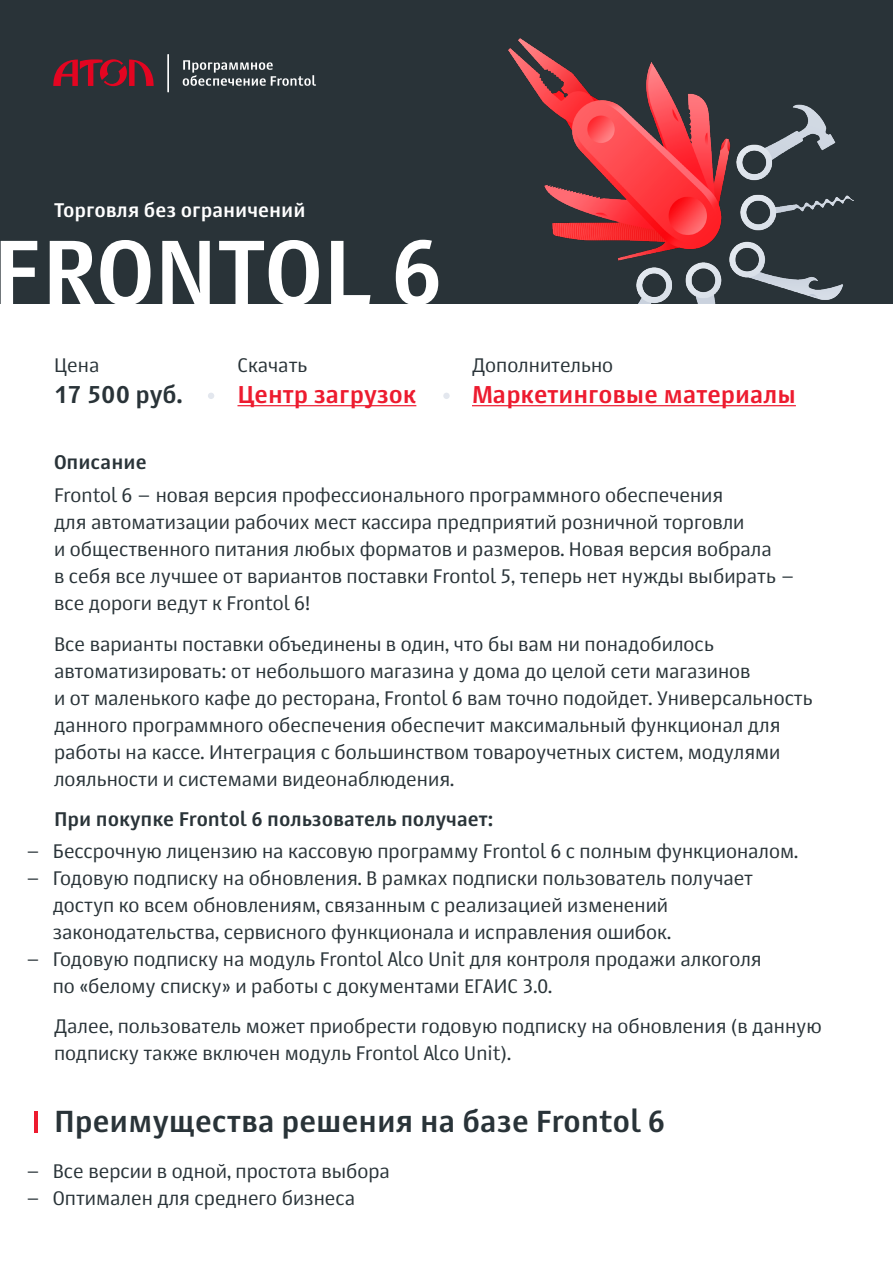
<style>
.page{position:relative;width:893px;height:1263px;background:#fff}
.page>*{position:absolute;margin:0;border:0;box-sizing:border-box;transform-origin:0 0}
.t1{font:700 90px "Story";color:#fff}
.t2{font:700 30px "Story";color:#293338}
.t3{font:700 24px "Story";color:#ed1b2f}
.t4{font:700 24px "Story";color:#293338}
.t5{font:19.5px/27px "Story";color:#293338}
.t6{font:700 19.5px "Story";color:#293338}
.t7{font:700 19.5px "Story";color:#fff}
</style>
<div class="page">
<div style="left:0;top:0;width:893px;height:304px;background:#293338"></div>
<svg style="left:53px;top:59px;width:101px;height:28px"></svg>
<svg style="left:183px;top:60px;width:133px;height:26px"></svg>
<hr style="left:167px;top:54px;width:2px;height:38px;background:#fff">
<hr style="left:237px;top:405px;width:179px;height:1px;background:#ed1b2f">
<hr style="left:472px;top:405px;width:324px;height:1px;background:#ed1b2f">
<svg style="left:208px;top:393px;width:6px;height:6px"></svg>
<div style="left:443px;top:393px;width:7px;height:6px;background:#e3e7ee;border-radius:50%"></div>
<hr style="left:35px;top:1111px;width:3px;height:21px;background:#ed1b2f">
<img style="left:509px;top:38px;width:344px;height:266px">
<p class="t7" style="left:54px;top:198px;width:253px">Торговля без ограничений</p>
<h1 class="t1" style="left:-7px;top:215px;width:452px">FRONTOL 6</h1>
<p class="t5" style="left:54px;top:352px;width:47px">Цена</p>
<p class="t4" style="left:54px;top:379px;width:130px">17 500 руб.</p>
<p class="t5" style="left:237px;top:351px;width:72px">Скачать</p>
<p class="t3" style="left:237px;top:379px;width:180px">Центр загрузок</p>
<p class="t5" style="left:472px;top:351px;width:143px">Дополнительно</p>
<p class="t3" style="left:472px;top:379px;width:325px">Маркетинговые материалы</p>
<p class="t6" style="left:54px;top:449px;width:94px">Описание</p>
<p class="t5" style="left:54px;top:481px;width:742px">Frontol 6 – новая версия профессионального программного обеспечения<br>для автоматизации рабочих мест кассира предприятий розничной торговли<br>и общественного питания любых форматов и размеров. Новая версия вобрала<br>в себя все лучшее от вариантов поставки Frontol 5, теперь нет нужды выбирать – все дороги ведут к Frontol 6!</p>
<p class="t5" style="left:54px;top:630px;width:760px">Все варианты поставки объединены в один, что бы вам ни понадобилось автоматизировать: от небольшого магазина у дома до целой сети магазинов<br>и от маленького кафе до ресторана, Frontol 6 вам точно подойдет. Универсальность данного программного обеспечения обеспечит максимальный функционал для работы на кассе. Интеграция с большинством товароучетных систем, модулями лояльности и системами видеонаблюдения.</p>
<p class="t6" style="left:54px;top:807px;width:441px">При покупке Frontol 6 пользователь получает:</p>
<p class="t5" style="left:26px;top:837px;width:774px">– Бессрочную лицензию на кассовую программу Frontol 6 c полным функционалом.</p>
<p class="t5" style="left:53px;top:864px;width:702px;text-indent:-27px">– Годовую подписку на обновления. В рамках подписки пользователь получает доступ ко всем обновлениям, связанным с реализацией изменений законодательства, сервисного функционала и исправления ошибок.</p>
<p class="t5" style="left:53px;top:945px;width:710px;text-indent:-27px">– Годовую подписку на модуль Frontol Alco Unit для контроля продажи алкоголя по «белому списку» и работы с документами ЕГАИС 3.0.</p>
<p class="t5" style="left:54px;top:1013px;width:769px">Далее, пользователь может приобрести годовую подписку на обновления (в данную подписку также включен модуль Frontol Alco Unit).</p>
<h2 class="t2" style="left:54px;top:1102px;width:613px">Преимущества решения на базе Frontol 6</h2>
<p class="t5" style="left:26px;top:1157px;width:366px">– Все версии в одной, простота выбора</p>
<p class="t5" style="left:26px;top:1184px;width:331px">– Оптимален для среднего бизнеса</p>
</div>
